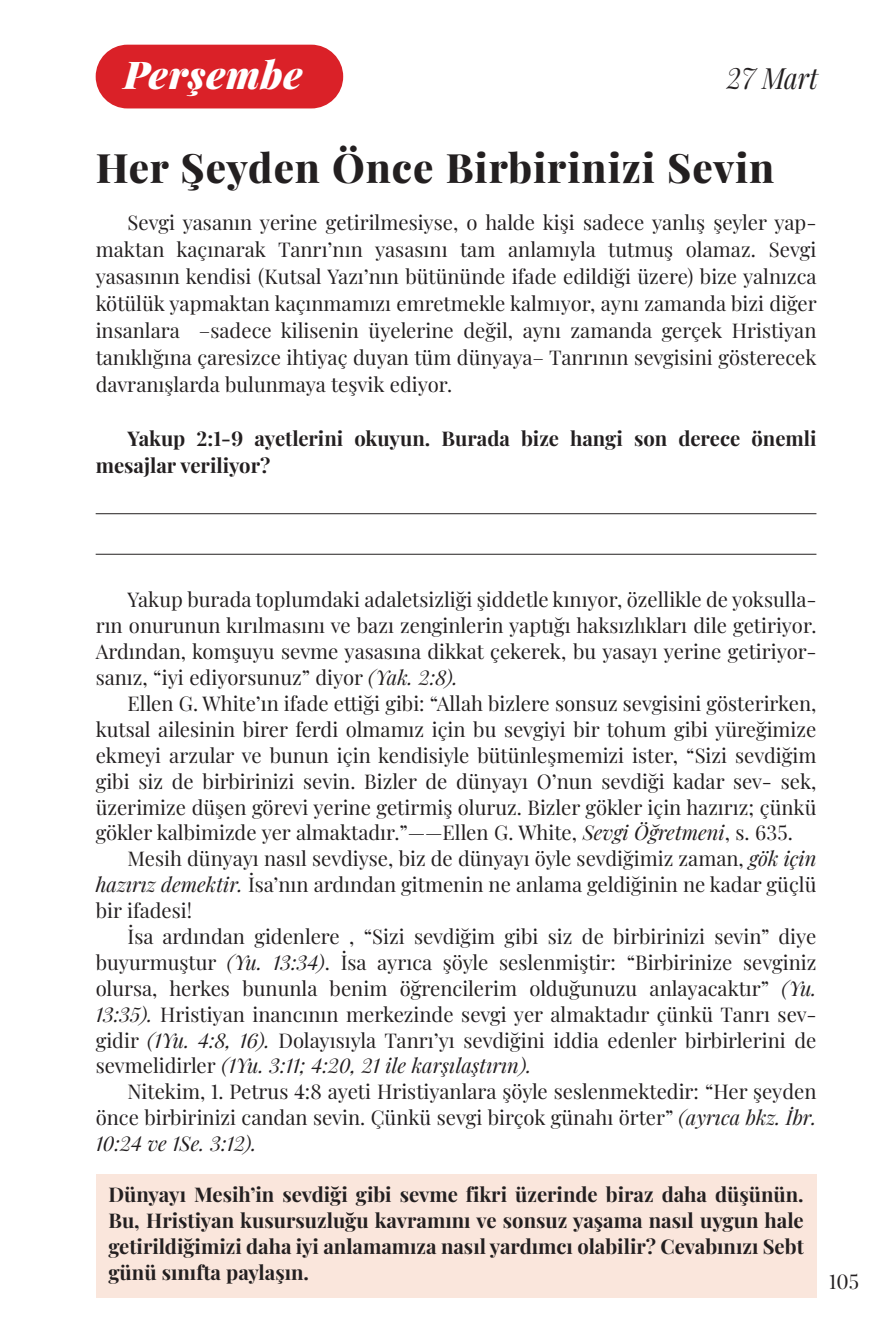
<style>
.page{position:relative;width:893px;height:1340px;background:#fff}
.page>*{position:absolute;margin:0;border:0;box-sizing:border-box;transform-origin:0 0}
.Day_Title{font:800 40.5px "Playfair Display";letter-spacing:.025em;color:#231f20}
.Days_of_the_week{font:italic 900 38.25px "Playfair Display";letter-spacing:.02em;color:#fff}
.Lesson_Dates{font:italic 29.25px "Playfair Display";color:#231f20;scale:.9 1}
.Body_Text_TR{font:20.25px/25.9px "Playfair Display";color:#231f20;text-align:justify}
.Question_w_Color{font:700 20.25px/25.9px "Playfair Display";color:#231f20;text-align:justify}
.Body_Text_TR-2{font:700 20.25px/27px "Playfair Display";color:#231f20}
.s1{font-style:italic}
</style>
<div class="page">
<div style="left:96px;top:45px;width:247px;height:63px;background:#da2128;border-radius:32px"></div>
<hr style="left:96px;top:513px;width:720px;height:1px;background:#231f20">
<hr style="left:96px;top:554px;width:720px;height:1px;background:#231f20">
<div style="left:96px;top:1174px;width:720px;height:123px;background:#fae6dc"></div>
<p class="Days_of_the_week" style="left:124px;top:45px;width:180px">Perşembe</p>
<p class="Lesson_Dates" style="left:727px;top:55px;width:103px">27 Mart</p>
<p class="Day_Title" style="left:96px;top:136px;width:680px">Her Şeyden Önce Birbirinizi Sevin</p>
<p class="Body_Text_TR" style="left:96px;top:207px;width:723px;line-height:27px;text-indent:32px">Sevgi yasanın yerine getirilmesiyse, o halde kişi sadece yanlış şeyler yap&shy;maktan kaçınarak Tanrı’nın yasasını tam anlamıyla tutmuş olamaz. Sevgi yasasının kendisi (Kutsal Yazı’nın bütününde ifade edildiği üzere) bize yalnızca kötülük yapmaktan kaçınmamızı emretmekle kalmıyor, aynı zamanda bizi diğer insanlara –sadece kilisenin üyelerine değil, aynı zamanda gerçek Hristiyan tanıklığına çaresizce ihtiyaç duyan tüm dünyaya– Tanrının sevgisini gösterecek davranışlarda bulunmaya teşvik ediyor.</p>
<p class="Body_Text_TR-2" style="left:96px;top:423px;width:722px;text-indent:32px">Yakup 2:1-9 ayetlerini okuyun. Burada bize hangi son derece önemli mesajlar veriliyor?</p>
<p class="Body_Text_TR" style="left:96px;top:585px;width:722px;text-indent:32px">Yakup burada toplumdaki adaletsizliği şiddetle kınıyor, özellikle de yoksulla&shy;rın onurunun kırılmasını ve bazı zenginlerin yaptığı haksızlıkları dile getiriyor.<br>Ardından, komşuyu sevme yasasına dikkat çekerek, bu yasayı yerine getiriyor&shy;sanız, “iyi ediyorsunuz” diyor <span class="s1">(Yak. 2:8).</span></p>
<p class="Body_Text_TR" style="left:96px;top:688px;width:722px;text-indent:32px">Ellen G. White’ın ifade ettiği gibi: “Allah bizlere sonsuz sevgisini gösterirken, kutsal ailesinin birer ferdi olmamız için bu sevgiyi bir tohum gibi yüreğimize ekmeyi arzular ve bunun için kendisiyle bütünleşmemizi ister, “Sizi sevdiğim gibi siz de birbirinizi sevin. Bizler de dünyayı O’nun sevdiği kadar sev- sek, üzerimize düşen görevi yerine getirmiş oluruz. Bizler gökler için hazırız; çünkü gökler kalbimizde yer almaktadır.”——Ellen G. White, <span class="s1">Sevgi Öğretmeni</span>, s. 635.</p>
<p class="Body_Text_TR" style="left:96px;top:844px;width:722px;text-indent:32px">Mesih dünyayı nasıl sevdiyse, biz de dünyayı öyle sevdiğimiz zaman, <span class="s1">gök için hazırız demektir.</span> İsa’nın ardından gitmenin ne anlama geldiğinin ne kadar güçlü bir ifadesi!</p>
<p class="Body_Text_TR" style="left:96px;top:921px;width:722px;text-indent:32px">İsa ardından gidenlere , “Sizi sevdiğim gibi siz de birbirinizi sevin” diye buyurmuştur <span class="s1">(Yu. 13:34)</span>. İsa ayrıca şöyle seslenmiştir: “Birbirinize sevginiz olursa, herkes bununla benim öğrencilerim olduğunuzu anlayacaktır” <span class="s1">(Yu.<br>13:35).</span> Hristiyan inancının merkezinde sevgi yer almaktadır çünkü Tanrı sev&shy;gidir <span class="s1">(1Yu. 4:8, 16).</span> Dolayısıyla Tanrı’yı sevdiğini iddia edenler birbirlerini de sevmelidirler <span class="s1">(1Yu. 3:11; 4:20, 21 ile karşılaştırın).</span></p>
<p class="Body_Text_TR" style="left:96px;top:1077px;width:722px;text-indent:32px">Nitekim, 1. Petrus 4:8 ayeti Hristiyanlara şöyle seslenmektedir: “Her şeyden önce birbirinizi candan sevin. Çünkü sevgi birçok günahı örter” <span class="s1">(ayrıca bkz. İbr.<br>10:24 ve 1Se. 3:12).</span></p>
<p class="Question_w_Color" style="left:108px;top:1180px;width:697px">Dünyayı Mesih’in sevdiği gibi sevme fikri üzerinde biraz daha düşünün.<br>Bu, Hristiyan kusursuzluğu kavramını ve sonsuz yaşama nasıl uygun hale getirildiğimizi daha iyi anlamamıza nasıl yardımcı olabilir? Cevabınızı Sebt günü sınıfta paylaşın.</p>
<p class="Body_Text_TR" style="left:829px;top:1266px;width:31px">105</p>
</div>
